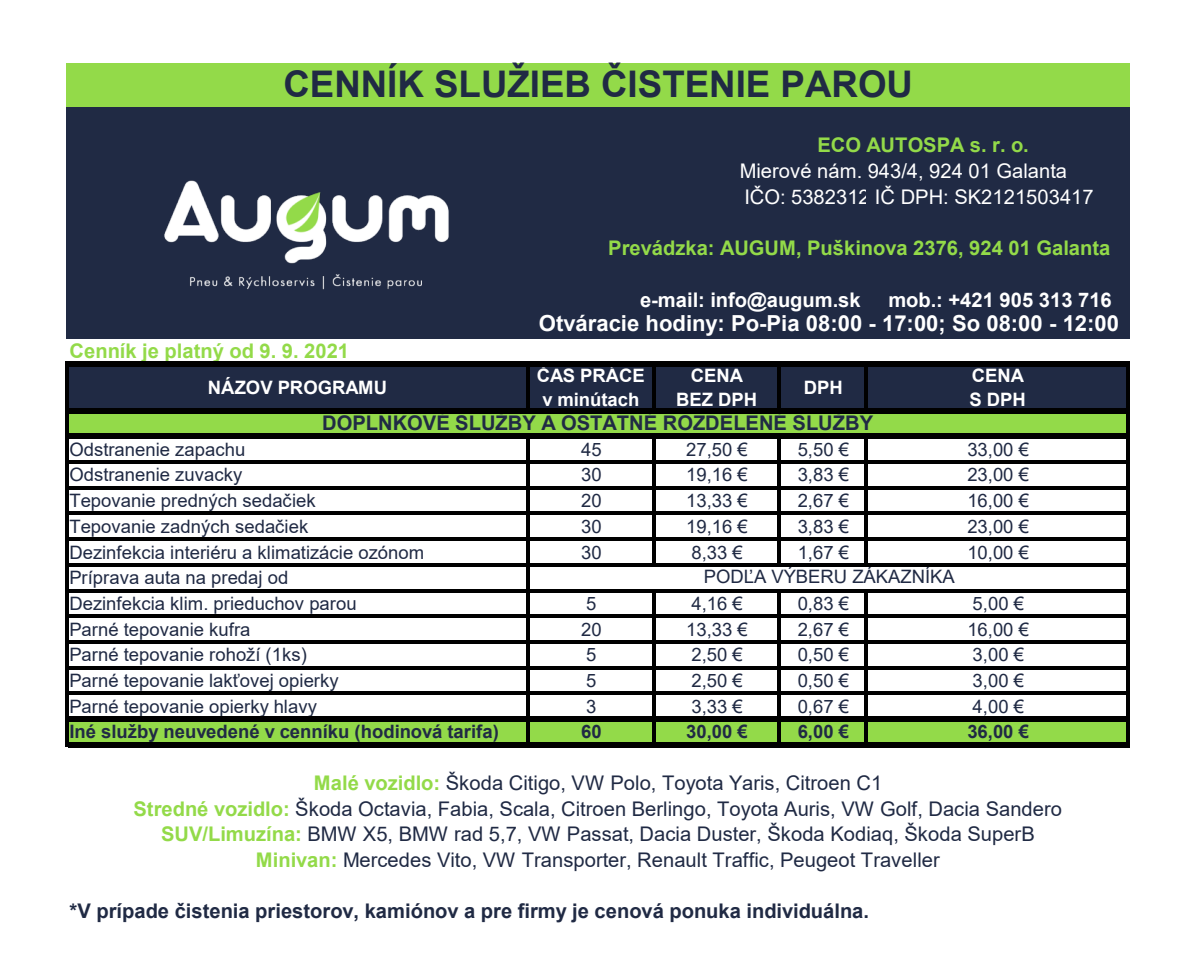
<style>
.page{position:relative;width:1200px;height:973px;background:#fff}
.page>*{position:absolute;margin:0;border:0;box-sizing:border-box;transform-origin:0 0}
.t1{font:700 36.8px "Arial";color:#202a44}
.t2{font:700 22px "Arial";color:#fff}
.t3{font:20.2px/25.8px "Arial";color:#202a44;text-align:center}
.t4{font:700 20.2px "Arial";letter-spacing:-.005em;color:#202a44}
.t5{font:700 20.2px "Arial";color:#93da49}
.t6{font:20.2px/25.6px "Arial";color:#fff}
.t7{font:700 20.2px "Arial";color:#fff}
.t8{font:18.4px/25.6px "Arial";color:#202a44}
.t9{font:700 18.4px "Arial";color:#202a44}
.t10{font:700 18.4px/23.6px "Arial";color:#fff;text-align:center}
.s1{font-weight:700;color:#93da49}
</style>
<div class="page">
<div style="left:66px;top:63px;width:1063px;height:44px;background:#93da49"></div>
<div style="left:66px;top:107px;width:1063px;height:232px;background:#202a44"></div>
<div style="left:66px;top:364px;width:1063px;height:47px;background:#202a44"></div>
<div style="left:66px;top:411px;width:1063px;height:25px;background:#93da49"></div>
<div style="left:66px;top:719px;width:1063px;height:26px;background:#93da49"></div>
<hr style="left:526px;top:367px;width:4px;height:41px;background:#000">
<hr style="left:652px;top:367px;width:3px;height:41px;background:#000">
<hr style="left:778px;top:367px;width:3px;height:41px;background:#000">
<hr style="left:864px;top:367px;width:4px;height:41px;background:#000">
<hr style="left:652px;top:439px;width:3px;height:128px;background:#000">
<hr style="left:778px;top:439px;width:3px;height:128px;background:#000">
<hr style="left:864px;top:439px;width:4px;height:128px;background:#000">
<hr style="left:526px;top:439px;width:4px;height:277px;background:#000">
<hr style="left:652px;top:592px;width:3px;height:124px;background:#000">
<hr style="left:778px;top:592px;width:3px;height:124px;background:#000">
<hr style="left:864px;top:592px;width:4px;height:124px;background:#000">
<div style="left:63px;top:361px;width:5px;height:386px;background:#000"></div>
<hr style="left:526px;top:721px;width:4px;height:21px;background:#000">
<hr style="left:652px;top:721px;width:3px;height:21px;background:#000">
<hr style="left:778px;top:721px;width:3px;height:21px;background:#000">
<hr style="left:864px;top:721px;width:4px;height:21px;background:#000">
<svg style="left:1127px;top:367px;width:3px;height:375px"></svg>
<div style="left:68px;top:361px;width:1064px;height:6px;background:#000"></div>
<div style="left:68px;top:408px;width:1064px;height:5px;background:#000"></div>
<div style="left:68px;top:434px;width:1064px;height:5px;background:#000"></div>
<hr style="left:68px;top:460px;width:1059px;height:4px;background:#000">
<hr style="left:68px;top:486px;width:1059px;height:3px;background:#000">
<hr style="left:68px;top:512px;width:1059px;height:3px;background:#000">
<hr style="left:68px;top:537px;width:1059px;height:4px;background:#000">
<hr style="left:68px;top:563px;width:1059px;height:4px;background:#000">
<hr style="left:68px;top:589px;width:1059px;height:3px;background:#000">
<hr style="left:68px;top:614px;width:1059px;height:4px;background:#000">
<hr style="left:68px;top:640px;width:1059px;height:4px;background:#000">
<hr style="left:68px;top:666px;width:1059px;height:3px;background:#000">
<hr style="left:68px;top:691px;width:1059px;height:4px;background:#000">
<div style="left:68px;top:716px;width:1064px;height:5px;background:#000"></div>
<div style="left:68px;top:742px;width:1064px;height:5px;background:#000"></div>
<img style="left:164px;top:180px;width:285px;height:110px">
<div style="left:0;top:0;width:65px;height:973px;background:#fff"></div>
<div style="left:1131px;top:0;width:69px;height:973px;background:#fff"></div>
<h1 class="t1" style="left:284px;top:58px;width:631px">CENNÍK SLUŽIEB ČISTENIE PAROU</h1>
<p class="t5" style="left:817px;top:131px;width:213px">ECO AUTOSPA s. r. o.</p>
<p class="t6" style="left:740px;top:158px;width:329px">Mierové nám. 943/4, 924 01 Galanta<br>IČO: 53823125</p>
<p class="t5" style="left:608px;top:234px;width:504px">Prevádzka: AUGUM, Puškinova 2376, 924 01 Galanta</p>
<p class="t6" style="left:875px;top:184px;width:220px">IČ DPH: SK2121503417</p>
<p class="t5" style="left:70px;top:337px;width:281px">Cenník je platný od 9. 9. 2021</p>
<p class="t10" style="left:208px;top:376px;width:181px">NÁZOV PROGRAMU</p>
<p class="t7" style="left:640px;top:285px;width:222px">e-mail: info@augum.sk</p>
<p class="t7" style="left:888px;top:285px;width:225px">mob.: +421 905 313 716</p>
<p class="t2" style="left:539px;top:308px;width:582px">Otváracie hodiny: Po-Pia 08:00 - 17:00; So 08:00 - 12:00</p>
<p class="t10" style="left:537px;top:364px;width:110px">ČAS PRÁCE v minútach</p>
<p class="t10" style="left:676px;top:364px;width:82px">CENA<br>BEZ DPH</p>
<p class="t10" style="left:804px;top:376px;width:40px">DPH</p>
<p class="t10" style="left:970px;top:364px;width:58px;text-align:left">CENA<br>S DPH</p>
<p class="t4" style="left:322px;top:409px;width:553px">DOPLNKOVÉ SLUŽBY A OSTATNÉ ROZDELENÉ SLUŽBY</p>
<p class="t8" style="left:69px;top:436px;width:177px">Odstranenie zapachu</p>
<p class="t8" style="left:581px;top:436px;width:22px">45</p>
<p class="t8" style="left:686px;top:436px;width:63px">27,50 €</p>
<p class="t8" style="left:798px;top:436px;width:53px">5,50 €</p>
<p class="t8" style="left:967px;top:436px;width:63px">33,00 €</p>
<p class="t8" style="left:69px;top:462px;width:174px">Odstranenie zuvacky</p>
<p class="t8" style="left:581px;top:462px;width:22px">30</p>
<p class="t8" style="left:686px;top:462px;width:63px">19,16 €</p>
<p class="t8" style="left:798px;top:462px;width:53px">3,83 €</p>
<p class="t8" style="left:967px;top:462px;width:63px">23,00 €</p>
<p class="t8" style="left:69px;top:488px;width:248px">Tepovanie predných sedačiek</p>
<p class="t8" style="left:581px;top:488px;width:22px">20</p>
<p class="t8" style="left:686px;top:488px;width:63px">13,33 €</p>
<p class="t8" style="left:798px;top:488px;width:53px">2,67 €</p>
<p class="t8" style="left:967px;top:488px;width:63px">16,00 €</p>
<p class="t8" style="left:69px;top:513px;width:240px">Tepovanie zadných sedačiek</p>
<p class="t8" style="left:581px;top:513px;width:22px">30</p>
<p class="t8" style="left:686px;top:513px;width:63px">19,16 €</p>
<p class="t8" style="left:798px;top:513px;width:53px">3,83 €</p>
<p class="t8" style="left:967px;top:513px;width:63px">23,00 €</p>
<p class="t8" style="left:69px;top:539px;width:356px">Dezinfekcia interiéru a klimatizácie ozónom</p>
<p class="t8" style="left:581px;top:539px;width:22px">30</p>
<p class="t8" style="left:692px;top:539px;width:53px">8,33 €</p>
<p class="t8" style="left:798px;top:539px;width:53px">1,67 €</p>
<p class="t8" style="left:967px;top:539px;width:63px">10,00 €</p>
<p class="t8" style="left:69px;top:565px;width:289px">Príprava auta na predaj od<br>Dezinfekcia klim. prieduchov parou</p>
<p class="t8" style="left:704px;top:564px;width:252px">PODĽA VÝBERU ZÁKAZNÍKA</p>
<p class="t8" style="left:586px;top:590px;width:12px">5</p>
<p class="t8" style="left:692px;top:590px;width:53px">4,16 €</p>
<p class="t8" style="left:798px;top:590px;width:53px">0,83 €</p>
<p class="t8" style="left:973px;top:590px;width:53px">5,00 €</p>
<p class="t8" style="left:69px;top:616px;width:183px">Parné tepovanie kufra</p>
<p class="t8" style="left:581px;top:616px;width:22px">20</p>
<p class="t8" style="left:686px;top:616px;width:63px">13,33 €</p>
<p class="t8" style="left:798px;top:616px;width:53px">2,67 €</p>
<p class="t8" style="left:967px;top:616px;width:63px">16,00 €</p>
<p class="t8" style="left:69px;top:642px;width:239px">Parné tepovanie rohoží (1ks)</p>
<p class="t8" style="left:586px;top:642px;width:12px">5</p>
<p class="t8" style="left:692px;top:642px;width:53px">2,50 €</p>
<p class="t8" style="left:798px;top:642px;width:53px">0,50 €</p>
<p class="t8" style="left:973px;top:642px;width:53px">3,00 €</p>
<p class="t8" style="left:69px;top:667px;width:271px">Parné tepovanie lakťovej opierky</p>
<p class="t8" style="left:586px;top:667px;width:12px">5</p>
<p class="t8" style="left:692px;top:667px;width:53px">2,50 €</p>
<p class="t8" style="left:798px;top:667px;width:53px">0,50 €</p>
<p class="t8" style="left:973px;top:667px;width:53px">3,00 €</p>
<p class="t8" style="left:69px;top:693px;width:249px">Parné tepovanie opierky hlavy</p>
<p class="t8" style="left:586px;top:693px;width:12px">3</p>
<p class="t8" style="left:692px;top:693px;width:53px">3,33 €</p>
<p class="t8" style="left:798px;top:693px;width:53px">0,67 €</p>
<p class="t8" style="left:973px;top:693px;width:53px">4,00 €</p>
<p class="t9" style="left:69px;top:719px;width:431px">Iné služby neuvedené v cenníku (hodinová tarifa)</p>
<p class="t9" style="left:581px;top:719px;width:22px">60</p>
<p class="t9" style="left:686px;top:719px;width:63px">30,00 €</p>
<p class="t9" style="left:798px;top:719px;width:53px">6,00 €</p>
<p class="t9" style="left:967px;top:719px;width:63px">36,00 €</p>
<p class="t3" style="left:134px;top:770px;width:930px"><span class="s1">Malé vozidlo:</span> Škoda Citigo, VW Polo, Toyota Yaris, Citroen C1<br><span class="s1">Stredné vozidlo:</span> Škoda Octavia, Fabia, Scala, Citroen Berlingo, Toyota Auris, VW Golf, Dacia Sandero<br><span class="s1">SUV/Limuzína:</span> BMW X5, BMW rad 5,7, VW Passat, Dacia Duster, Škoda Kodiaq, Škoda SuperB</p>
<p class="t3" style="left:256px;top:847px;width:685px"><span class="s1">Minivan:</span> Mercedes Vito, VW Transporter, Renault Traffic, Peugeot Traveller</p>
<p class="t4" style="left:70px;top:897px;width:801px">*V prípade čistenia priestorov, kamiónov a pre firmy je cenová ponuka individuálna.</p>
</div>
